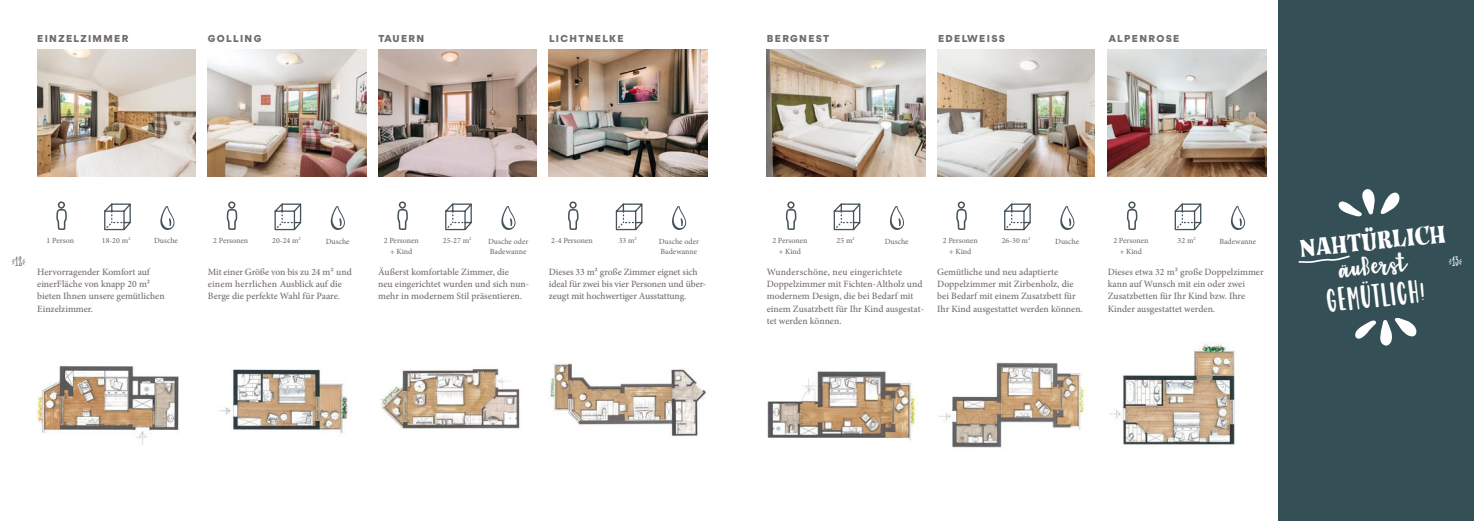
<style>
.page{position:relative;width:1474px;height:521px;background:#fff}
.page>*{position:absolute;margin:0;border:0;box-sizing:border-box;transform-origin:0 0}
.t1{font:37.98px/30.6px "Garden Fancy Script";color:#fff;text-align:center}
.t2{font:27.56px "Story Tales";color:#fff}
.t3{font:10.5px "Garden Fancy Extras";color:#726c69}
.t4{font:10.5px "Garden Fancy Extras";color:#fff}
.t5{font:500 9.62px/12.2px "Minion Pro";color:#726c69}
.t6{font:900 9.62px "Gordita";letter-spacing:.14em;color:#726c69}
.t7{font:500 7.88px/10.5px "Minion Pro";color:#726c69;text-align:center}
.s1{font-family:"Nexa Rust Handmade";font-stretch:condensed;font-size:14px}
</style>
<div class="page">
<div style="left:1278px;top:0;width:195px;height:521px;background:#354f56"></div>
<img style="left:37px;top:49px;width:158px;height:128px">
<img style="left:378px;top:49px;width:158px;height:128px">
<img style="left:208px;top:49px;width:158px;height:128px">
<img style="left:549px;top:49px;width:158px;height:128px">
<img style="left:766px;top:49px;width:159px;height:128px">
<img style="left:937px;top:49px;width:157px;height:128px">
<img style="left:1107px;top:49px;width:159px;height:128px">
<img style="left:36px;top:366px;width:143px;height:78px">
<img style="left:938px;top:363px;width:150px;height:85px">
<img style="left:1110px;top:342px;width:125px;height:104px">
<img style="left:767px;top:371px;width:151px;height:70px">
<svg style="left:56px;top:201px;width:11px;height:29px"></svg>
<svg style="left:227px;top:201px;width:10px;height:29px"></svg>
<svg style="left:397px;top:201px;width:11px;height:29px"></svg>
<svg style="left:568px;top:201px;width:10px;height:29px"></svg>
<svg style="left:786px;top:201px;width:10px;height:29px"></svg>
<svg style="left:956px;top:201px;width:10px;height:29px"></svg>
<svg style="left:1126px;top:201px;width:11px;height:29px"></svg>
<svg style="left:104px;top:203px;width:27px;height:27px"></svg>
<svg style="left:274px;top:203px;width:28px;height:27px"></svg>
<svg style="left:445px;top:203px;width:27px;height:27px"></svg>
<svg style="left:615px;top:203px;width:28px;height:27px"></svg>
<svg style="left:833px;top:203px;width:28px;height:27px"></svg>
<svg style="left:1004px;top:203px;width:27px;height:27px"></svg>
<svg style="left:1174px;top:203px;width:28px;height:27px"></svg>
<svg style="left:160px;top:206px;width:14px;height:24px"></svg>
<svg style="left:330px;top:206px;width:15px;height:24px"></svg>
<svg style="left:501px;top:206px;width:14px;height:24px"></svg>
<svg style="left:672px;top:206px;width:14px;height:24px"></svg>
<svg style="left:889px;top:206px;width:15px;height:24px"></svg>
<svg style="left:1060px;top:206px;width:14px;height:24px"></svg>
<svg style="left:1230px;top:206px;width:14px;height:24px"></svg>
<img style="left:219px;top:369px;width:129px;height:66px">
<img style="left:379px;top:368px;width:141px;height:61px">
<img style="left:550px;top:363px;width:157px;height:74px">
<svg style="left:1338px;top:189px;width:61px;height:27px"></svg>
<svg style="left:1355px;top:318px;width:61px;height:28px"></svg>
<svg style="left:1298px;top:255px;width:52px;height:8px"></svg>
<p class="t6" style="left:37px;top:31px;width:93px">EINZELZIMMER</p>
<p class="t6" style="left:208px;top:31px;width:55px">GOLLING</p>
<p class="t6" style="left:378px;top:31px;width:47px">TAUERN</p>
<p class="t6" style="left:549px;top:31px;width:76px">LICHTNELKE</p>
<p class="t6" style="left:767px;top:31px;width:64px">BERGNEST</p>
<p class="t6" style="left:938px;top:31px;width:69px">EDELWEISS</p>
<p class="t6" style="left:1108px;top:31px;width:72px">ALPENROSE</p>
<p class="t3" style="left:11px;top:256px;width:16px">k<span class="s1">12</span>l</p>
<p class="t7" style="left:154px;top:235px;width:25px">Dusche</p>
<p class="t7" style="left:1177px;top:235px;width:20px">32 m<sup>2</sup></p>
<p class="t5" style="left:208px;top:266px;width:146px">Mit einer Größe von bis zu 24 m2 und einem herrlichen Ausblick auf die<br>Berge die perfekte Wahl für Paare.</p>
<p class="t7" style="left:102px;top:235px;width:30px">18-20 m<sup>2</sup></p>
<p class="t7" style="left:272px;top:235px;width:30px">20-24 m<sup>2</sup></p>
<p class="t7" style="left:443px;top:235px;width:30px">25-27 m<sup>2</sup></p>
<p class="t7" style="left:618px;top:235px;width:20px">33 m<sup>2</sup></p>
<p class="t7" style="left:836px;top:235px;width:20px">25 m<sup>2</sup></p>
<p class="t7" style="left:1001px;top:235px;width:30px">26-30 m<sup>2</sup></p>
<p class="t7" style="left:47px;top:235px;width:29px">1 Person</p>
<p class="t7" style="left:213px;top:235px;width:37px">2 Personen</p>
<p class="t7" style="left:384px;top:235px;width:37px">2 Personen + Kind</p>
<p class="t7" style="left:551px;top:235px;width:43px">2-4 Personen</p>
<p class="t7" style="left:772px;top:235px;width:37px">2 Personen + Kind</p>
<p class="t7" style="left:942px;top:235px;width:37px">2 Personen + Kind</p>
<p class="t7" style="left:1113px;top:235px;width:37px">2 Personen + Kind</p>
<p class="t7" style="left:326px;top:236px;width:25px">Dusche</p>
<p class="t7" style="left:488px;top:236px;width:42px;text-align:left">Dusche oder<br>Badewanne</p>
<p class="t7" style="left:658px;top:236px;width:42px;text-align:left">Dusche oder<br>Badewanne</p>
<p class="t7" style="left:884px;top:236px;width:25px">Dusche</p>
<p class="t7" style="left:1055px;top:236px;width:25px">Dusche</p>
<p class="t7" style="left:1219px;top:236px;width:38px">Badewanne</p>
<p class="t5" style="left:378px;top:266px;width:152px">Äußerst komfortable Zimmer, die<br>neu eingerichtet wurden und sich nun&shy;mehr in modernem Stil präsentieren.</p>
<p class="t5" style="left:549px;top:266px;width:159px">Dieses 33 m2 große Zimmer eignet sich ideal für zwei bis vier Personen und über&shy;zeugt mit hochwertiger Ausstattung.</p>
<p class="t5" style="left:766px;top:266px;width:159px">Wunderschöne, neu eingerichtete Doppelzimmer mit Fichten-Altholz und modernem Design, die bei Bedarf mit einem Zusatzbett für Ihr Kind ausgestat&shy;tet werden können.</p>
<p class="t5" style="left:937px;top:266px;width:147px">Gemütliche und neu adaptierte Doppelzimmer mit Zirbenholz, die bei Bedarf mit einem Zusatzbett für Ihr Kind ausgestattet werden können.</p>
<p class="t5" style="left:1107px;top:266px;width:157px">Dieses etwa 32 m2 große Doppelzimmer kann auf Wunsch mit ein oder zwei Zusatzbetten für Ihr Kind bzw. Ihre Kinder ausgestattet werden.</p>
<p class="t5" style="left:37px;top:266px;width:129px">Hervorragender Komfort auf einerFläche von knapp 20 m2 bieten Ihnen unsere gemütlichen<br>Einzelzimmer.</p>
<h2 class="t2" style="left:1298px;top:232px;width:148px;rotate:-6deg">NAHTÜRLICH</h2>
<h1 class="t1" style="left:1321px;top:257px;width:101px;rotate:-6deg">äußerst<br>GEMÜTLICH!</h1>
<p class="t4" style="left:1448px;top:256px;width:15px">k<span class="s1">13</span>l</p>
</div>
